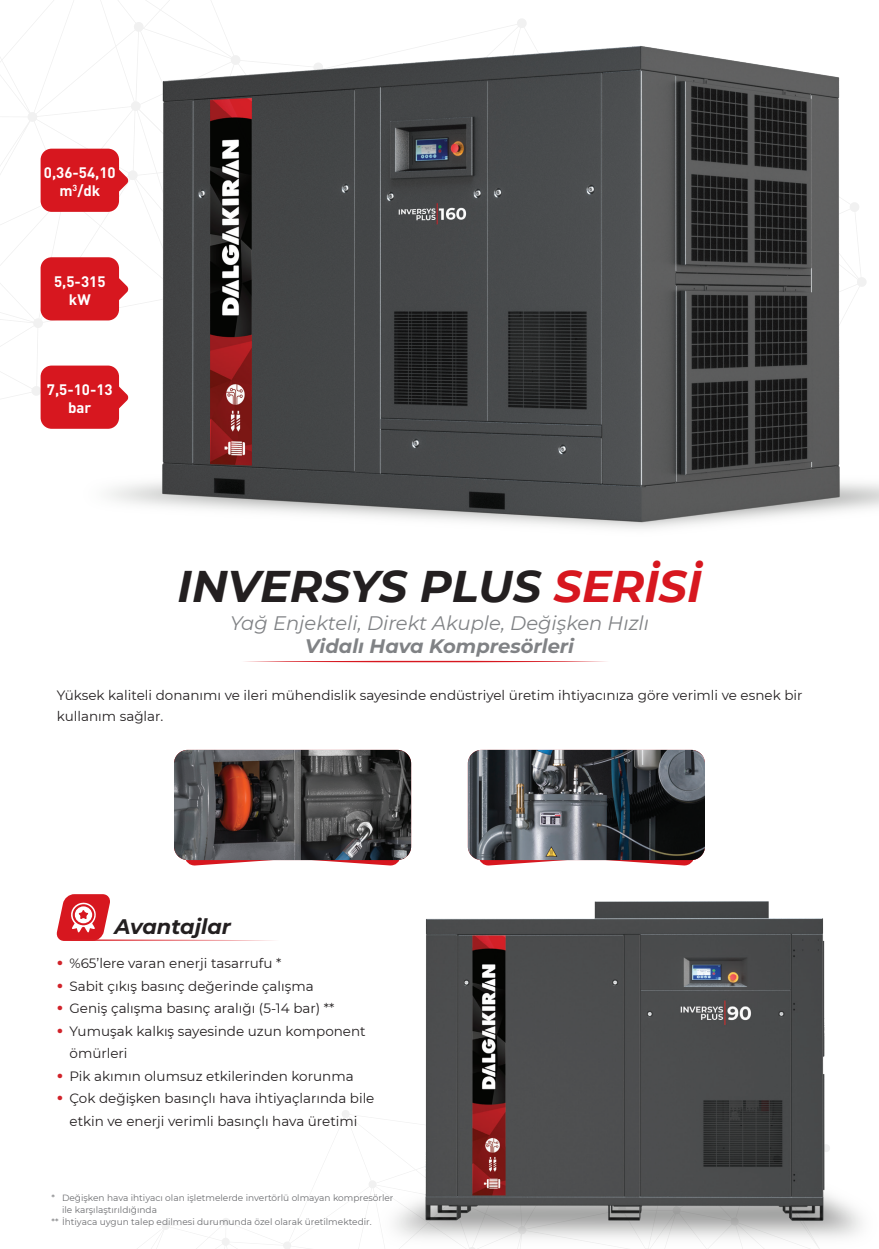
<style>
.page{position:relative;width:879px;height:1249px;background:#fff}
.page>*{position:absolute;margin:0;border:0;box-sizing:border-box;transform-origin:0 0}
.t1{font:italic 700 44.25px "Montserrat";color:#231f20}
.t2{font:italic 700 21px "Montserrat";color:#231f20}
.t3{font:italic 19.5px "Montserrat";color:#808285}
.t4{font:italic 700 19.5px "Montserrat";color:#808285}
.t5{font:700 15px/18px "DIN Pro";color:#fff;text-align:center}
.t6{font:13.5px/22.5px "Montserrat";color:#231f20}
.t7{font:9px "Montserrat";color:#6c6d70}
.s1{color:#d7171f}
.s2{font-weight:700;font-size:18px;color:#d1232a}
</style>
<div class="page">
<img style="left:57px;top:22px;width:821px;height:507px">
<svg style="left:244px;top:660px;width:363px;height:2px"></svg>
<svg style="left:185px;top:860px;width:215px;height:5px"></svg>
<svg style="left:479px;top:860px;width:215px;height:5px"></svg>
<img style="left:174px;top:749px;width:237px;height:111px">
<img style="left:468px;top:749px;width:237px;height:111px">
<img style="left:357px;top:901px;width:505px;height:347px">
<svg style="left:119px;top:163px;width:10px;height:34px"></svg>
<div style="left:41px;top:149px;width:78px;height:63px;background:#d7171f;border-radius:11px"></div>
<svg style="left:119px;top:271px;width:10px;height:35px"></svg>
<div style="left:41px;top:257px;width:78px;height:63px;background:#d7171f;border-radius:11px"></div>
<svg style="left:119px;top:380px;width:10px;height:34px"></svg>
<div style="left:41px;top:365px;width:78px;height:64px;background:#d7171f;border-radius:11px"></div>
<svg style="left:56px;top:894px;width:163px;height:46px"></svg>
<p class="t5" style="left:44px;top:162px;width:73px">0,36-54,10 m<sup>3</sup>/dk</p>
<p class="t5" style="left:54px;top:270px;width:53px">5,5-315 kW</p>
<p class="t5" style="left:47px;top:379px;width:67px">7,5-10-13 bar</p>
<h1 class="t1" style="left:177px;top:554px;width:525px">INVERSYS PLUS <span class="s1">SERİSİ</span></h1>
<h3 class="t3" style="left:230px;top:609px;width:420px">Yağ Enjekteli, Direkt Akuple, Değişken Hızlı</h3>
<h3 class="t4" style="left:305px;top:632px;width:270px">Vidalı Hava Kompresörleri</h3>
<p class="t6" style="left:57px;top:684px;width:747px;line-height:21px">Yüksek kaliteli donanımı ve ileri mühendislik sayesinde endüstriyel üretim ihtiyacınıza göre verimli ve esnek bir kullanım sağlar.</p>
<h2 class="t2" style="left:115px;top:911px;width:118px">Avantajlar</h2>
<p class="t6" style="left:57px;top:951px;width:226px"><span class="s2">•</span> %65’lere varan enerji tasarrufu *</p>
<p class="t6" style="left:57px;top:974px;width:258px"><span class="s2">•</span> Sabit çıkış basınç değerinde çalışma</p>
<p class="t6" style="left:57px;top:996px;width:279px"><span class="s2">•</span> Geniş çalışma basınç aralığı (5-14 bar) **</p>
<p class="t6" style="left:70px;top:1019px;width:298px;text-indent:-13px"><span class="s2">•</span> Yumuşak kalkış sayesinde uzun komponent ömürleri</p>
<p class="t6" style="left:57px;top:1064px;width:298px"><span class="s2">•</span> Pik akımın olumsuz etkilerinden korunma</p>
<p class="t6" style="left:57px;top:1086px;width:319px;text-align:center"><span class="s2">•</span> Çok değişken basınçlı hava ihtiyaçlarında bile etkin ve enerji verimli basınçlı hava üretimi</p>
<p class="t7" style="left:52px;top:1191px;width:343px">* Değişken hava ihtiyacı olan işletmelerde invertörlü olmayan kompresörler</p>
<p class="t7" style="left:62px;top:1203px;width:96px">ile karşılaştırıldığında</p>
<p class="t7" style="left:52px;top:1215px;width:321px">** İhtiyaca uygun talep edilmesi durumunda özel olarak üretilmektedir.</p>
</div>
